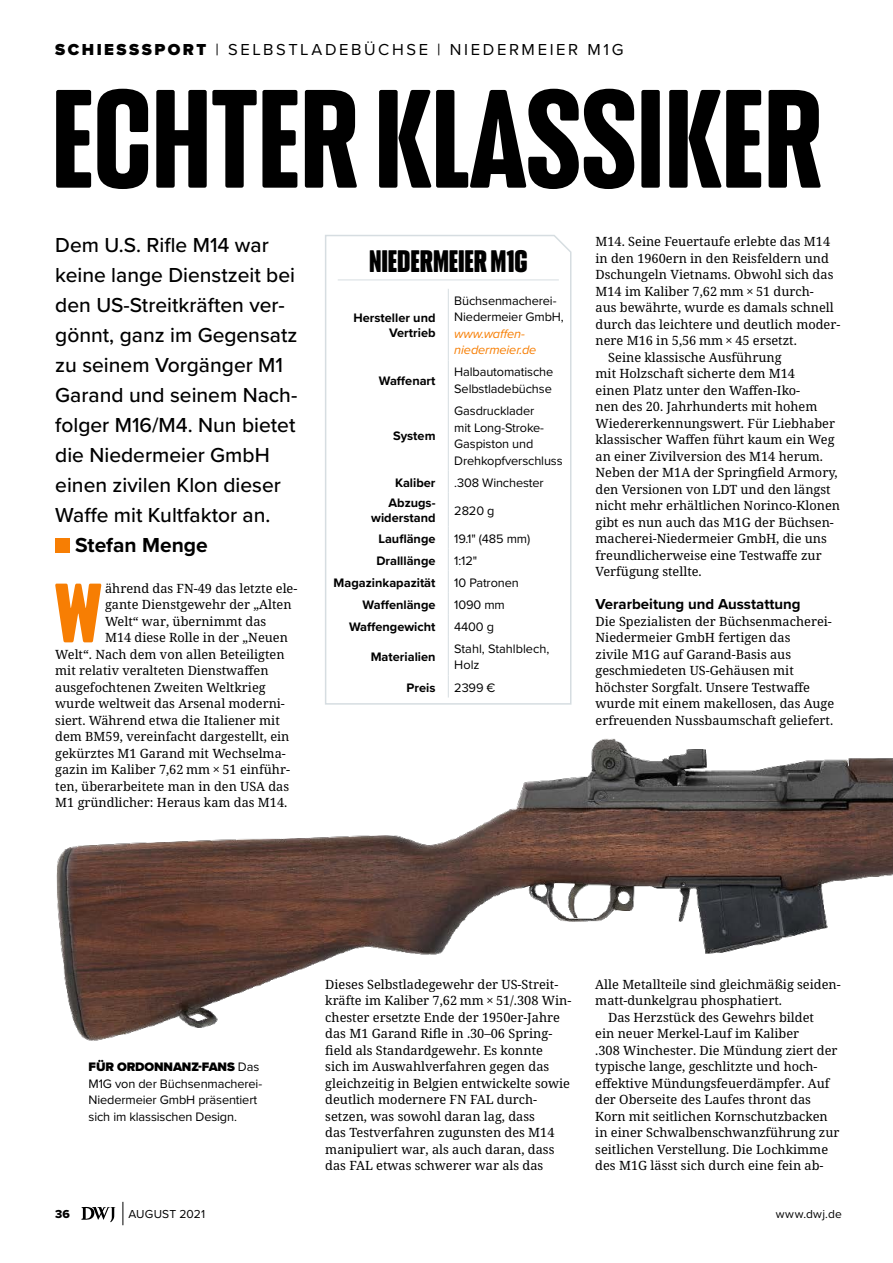
<style>
.page{position:relative;width:893px;height:1263px;background:#fff}
.page>*{position:absolute;margin:0;border:0;box-sizing:border-box;transform-origin:0 0}
.t1{font:700 135px "Anguita Sans";color:#000}
.t2{font:900 81px "Anguita Sans";color:#f77e03}
.t3{font:900 30px "Anguita Sans";color:#000}
.t4{font:500 21px/30px "Proxima Nova";color:#000}
.t5{font:700 21px "Proxima Nova";color:#000}
.t6{font:16.5px "Proxima Nova";letter-spacing:.155em;color:#000}
.t7{font:700 15px "Proxima Nova";color:#000}
.t8{font:12.75px/16.5px "Noto Serif";color:#000}
.t9{font:12.75px/16.5px "Proxima Nova";letter-spacing:-.01em;color:#000}
.t10{font:700 12.75px/15.3px "Proxima Nova";color:#000;text-align:right}
.t11{font:italic 12.75px/16.5px "Proxima Nova";letter-spacing:-.01em;color:#f77e03}
.t12{font:12px "Proxima Nova";letter-spacing:.02em;color:#000}
.t13{font:12px "Proxima Nova Extrabld";color:#000}
.s1{font-weight:900}
</style>
<div class="page">
<svg style="left:325px;top:235px;width:247px;height:470px"></svg>
<hr style="left:448px;top:289px;width:1px;height:71px;background:#d6dde1">
<hr style="left:448px;top:360px;width:1px;height:39px;background:#d6dde1">
<hr style="left:448px;top:399px;width:1px;height:71px;background:#d6dde1">
<svg style="left:448px;top:470px;width:1px;height:23px"></svg>
<hr style="left:448px;top:493px;width:1px;height:33px;background:#d6dde1">
<svg style="left:448px;top:526px;width:1px;height:111px"></svg>
<hr style="left:448px;top:637px;width:1px;height:38px;background:#d6dde1">
<svg style="left:448px;top:675px;width:1px;height:22px"></svg>
<hr style="left:338px;top:280px;width:221px;height:1px;background:#d6dde1">
<img style="left:56px;top:738px;width:837px;height:303px">
<div style="left:55px;top:538px;width:15px;height:14px;background:#f77e03"></div>
<svg style="left:81px;top:1207px;width:34px;height:15px"></svg>
<svg style="left:123px;top:1202px;width:1px;height:23px"></svg>
<p class="t6" style="left:55px;top:38px;width:570px"><span class="s1">SCHIESSSPORT</span> | SELBSTLADEBÜCHSE | NIEDERMEIER M1G</p>
<h1 class="t1" style="left:51px;top:67px;width:772px">ECHTER KLASSIKER</h1>
<p class="t4" style="left:55px;top:230px;width:244px">Dem U.S. Rifle M14 war keine lange Dienstzeit bei den US-Streitkräften ver&shy;gönnt, ganz im Gegensatz zu seinem Vorgänger M1<br>Garand und seinem Nach&shy;folger M16/M4. Nun bietet die Niedermeier GmbH einen zivilen Klon dieser<br>Waffe mit Kultfaktor an.</p>
<h3 class="t5" style="left:75px;top:530px;width:134px">Stefan Menge</h3>
<h2 class="t2" style="left:56px;top:569px;width:47px">W</h2>
<p class="t8" style="left:105px;top:580px;width:194px">ährend das FN-49 das letzte ele-</p>
<p class="t8" style="left:105px;top:597px;width:188px">gante Dienstgewehr der „Alten</p>
<p class="t8" style="left:105px;top:613px;width:163px">Welt“ war, übernimmt das</p>
<p class="t8" style="left:105px;top:630px;width:184px">M14 diese Rolle in der „Neuen</p>
<p class="t8" style="left:55px;top:646px;width:231px">Welt“. Nach dem von allen Beteiligten</p>
<p class="t8" style="left:55px;top:663px;width:215px">mit relativ veralteten Dienstwaffen</p>
<p class="t8" style="left:55px;top:679px;width:212px">ausgefochtenen Zweiten Weltkrieg</p>
<p class="t8" style="left:55px;top:696px;width:231px">wurde weltweit das Arsenal moderni-</p>
<p class="t8" style="left:55px;top:712px;width:226px">siert. Während etwa die Italiener mit</p>
<p class="t8" style="left:55px;top:729px;width:236px">dem BM59, vereinfacht dargestellt, ein</p>
<p class="t8" style="left:55px;top:745px;width:232px">gekürztes M1 Garand mit Wechselma-</p>
<p class="t8" style="left:55px;top:762px;width:236px">gazin im Kaliber 7,62 mm × 51 einführ-</p>
<p class="t8" style="left:55px;top:778px;width:235px">ten, überarbeitete man in den USA das</p>
<p class="t8" style="left:55px;top:795px;width:234px">M1 gründlicher: Heraus kam das M14.</p>
<h3 class="t3" style="left:369px;top:245px;width:160px">NIEDERMEIER M1G</h3>
<p class="t10" style="left:354px;top:310px;width:83px">Hersteller und<br>Vertrieb</p>
<p class="t9" style="left:454px;top:292px;width:111px">Büchsenmacherei-<br>Niedermeier GmbH,</p>
<p class="t11" style="left:454px;top:325px;width:84px">www.waffen&shy;niedermeier.de</p>
<p class="t10" style="left:379px;top:372px;width:58px">Waffenart</p>
<p class="t9" style="left:454px;top:363px;width:100px">Halbautomatische<br>Selbstladebüchse</p>
<p class="t10" style="left:393px;top:428px;width:44px">System</p>
<p class="t9" style="left:454px;top:402px;width:110px">Gasdrucklader<br>mit Long-Stroke-<br>Gaspiston und<br>Drehkopfverschluss</p>
<p class="t10" style="left:395px;top:474px;width:42px">Kaliber</p>
<p class="t9" style="left:454px;top:474px;width:91px">.308 Winchester</p>
<p class="t10" style="left:371px;top:495px;width:66px">Abzugs&shy;widerstand</p>
<p class="t9" style="left:454px;top:501px;width:42px">2820 g</p>
<p class="t10" style="left:378px;top:530px;width:59px">Lauflänge</p>
<p class="t9" style="left:454px;top:529px;width:77px">19.1" (485 mm)</p>
<p class="t10" style="left:376px;top:552px;width:61px">Dralllänge</p>
<p class="t9" style="left:454px;top:552px;width:24px">1:12"</p>
<p class="t10" style="left:334px;top:574px;width:103px">Magazinkapazität</p>
<p class="t9" style="left:454px;top:574px;width:66px">10 Patronen</p>
<p class="t10" style="left:363px;top:597px;width:74px">Waffenlänge</p>
<p class="t9" style="left:454px;top:596px;width:52px">1090 mm</p>
<p class="t10" style="left:349px;top:619px;width:88px">Waffengewicht</p>
<p class="t9" style="left:454px;top:618px;width:41px">4400 g</p>
<p class="t10" style="left:371px;top:649px;width:66px">Materialien</p>
<p class="t9" style="left:454px;top:640px;width:97px">Stahl, Stahlblech,<br>Holz</p>
<p class="t10" style="left:407px;top:679px;width:30px">Preis</p>
<p class="t9" style="left:454px;top:678px;width:43px">2399 €</p>
<p class="t8" style="left:595px;top:234px;width:236px">M14. Seine Feuertaufe erlebte das M14</p>
<p class="t8" style="left:595px;top:250px;width:235px">in den 1960ern in den Reisfeldern und</p>
<p class="t8" style="left:595px;top:267px;width:239px">Dschungeln Vietnams. Obwohl sich das</p>
<p class="t8" style="left:595px;top:283px;width:220px">M14 im Kaliber 7,62 mm × 51 durch-</p>
<p class="t8" style="left:595px;top:300px;width:240px">aus bewährte, wurde es damals schnell</p>
<p class="t8" style="left:595px;top:316px;width:246px">durch das leichtere und deutlich moder-</p>
<p class="t8" style="left:595px;top:333px;width:203px">nere M16 in 5,56 mm × 45 ersetzt.</p>
<p class="t8" style="left:608px;top:349px;width:175px">Seine klassische Ausführung</p>
<p class="t8" style="left:595px;top:366px;width:201px">mit Holzschaft sicherte dem M14</p>
<p class="t8" style="left:595px;top:382px;width:206px">einen Platz unter den Waffen-Iko-</p>
<p class="t8" style="left:595px;top:399px;width:223px">nen des 20. Jahrhunderts mit hohem</p>
<p class="t8" style="left:595px;top:415px;width:241px">Wiedererkennungswert. Für Liebhaber</p>
<p class="t8" style="left:595px;top:432px;width:240px">klassischer Waffen führt kaum ein Weg</p>
<p class="t8" style="left:595px;top:448px;width:229px">an einer Zivilversion des M14 herum.</p>
<p class="t8" style="left:595px;top:465px;width:244px">Neben der M1A der Springfield Armory,</p>
<p class="t8" style="left:595px;top:481px;width:237px">den Versionen von LDT und den längst</p>
<p class="t8" style="left:595px;top:498px;width:246px">nicht mehr erhältlichen Norinco-Klonen</p>
<p class="t8" style="left:595px;top:514px;width:240px">gibt es nun auch das M1G der Büchsen-</p>
<p class="t8" style="left:595px;top:531px;width:233px">macherei-Niedermeier GmbH, die uns</p>
<p class="t8" style="left:595px;top:547px;width:228px">freundlicherweise eine Testwaffe zur</p>
<p class="t8" style="left:595px;top:564px;width:108px">Verfügung stellte.</p>
<p class="t7" style="left:595px;top:593px;width:207px">Verarbeitung und Ausstattung</p>
<p class="t8" style="left:595px;top:613px;width:240px">Die Spezialisten der Büchsenmacherei-Niedermeier GmbH fertigen das<br>zivile M1G auf Garand-Basis aus geschmiedeten US-Gehäusen mit höchster Sorgfalt. Unsere Testwaffe wurde mit einem makellosen, das Auge erfreuenden Nussbaumschaft geliefert.</p>
<p class="t9" style="left:89px;top:1058px;width:175px"><span class="s1">FÜR ORDONNANZ-FANS</span> Das<br>M1G von der Büchsenmacherei-<br>Niedermeier GmbH präsentiert sich im klassischen Design.</p>
<p class="t8" style="left:325px;top:976px;width:248px">Dieses Selbstladegewehr der US-Streit&shy;kräfte im Kaliber 7,62 mm × 51/.308 Win&shy;chester ersetzte Ende der 1950er-Jahre das M1 Garand Rifle in .30–06 Spring&shy;field als Standardgewehr. Es konnte<br>sich im Auswahlverfahren gegen das gleichzeitig in Belgien entwickelte sowie deutlich modernere FN FAL durch&shy;setzen, was sowohl daran lag, dass<br>das Testverfahren zugunsten des M14 manipuliert war, als auch daran, dass das FAL etwas schwerer war als das</p>
<p class="t8" style="left:595px;top:976px;width:247px">Alle Metallteile sind gleichmäßig seiden-</p>
<p class="t8" style="left:595px;top:993px;width:188px">matt-dunkelgrau phosphatiert.</p>
<p class="t8" style="left:608px;top:1009px;width:207px">Das Herzstück des Gewehrs bildet</p>
<p class="t8" style="left:595px;top:1026px;width:205px">ein neuer Merkel-Lauf im Kaliber</p>
<p class="t8" style="left:595px;top:1042px;width:244px">.308 Winchester. Die Mündung ziert der</p>
<p class="t8" style="left:595px;top:1059px;width:224px">typische lange, geschlitzte und hoch-</p>
<p class="t8" style="left:595px;top:1075px;width:236px">effektive Mündungsfeuerdämpfer. Auf</p>
<p class="t8" style="left:595px;top:1092px;width:217px">der Oberseite des Laufes thront das</p>
<p class="t8" style="left:595px;top:1108px;width:234px">Korn mit seitlichen Kornschutzbacken</p>
<p class="t8" style="left:595px;top:1125px;width:246px">in einer Schwalbenschwanzführung zur</p>
<p class="t8" style="left:595px;top:1141px;width:234px">seitlichen Verstellung. Die Lochkimme</p>
<p class="t8" style="left:595px;top:1158px;width:230px">des M1G lässt sich durch eine fein ab-</p>
<p class="t13" style="left:55px;top:1205px;width:16px">36</p>
<p class="t12" style="left:128px;top:1205px;width:78px">AUGUST 2021</p>
<p class="t12" style="left:776px;top:1205px;width:68px">www.dwj.de</p>
</div>
